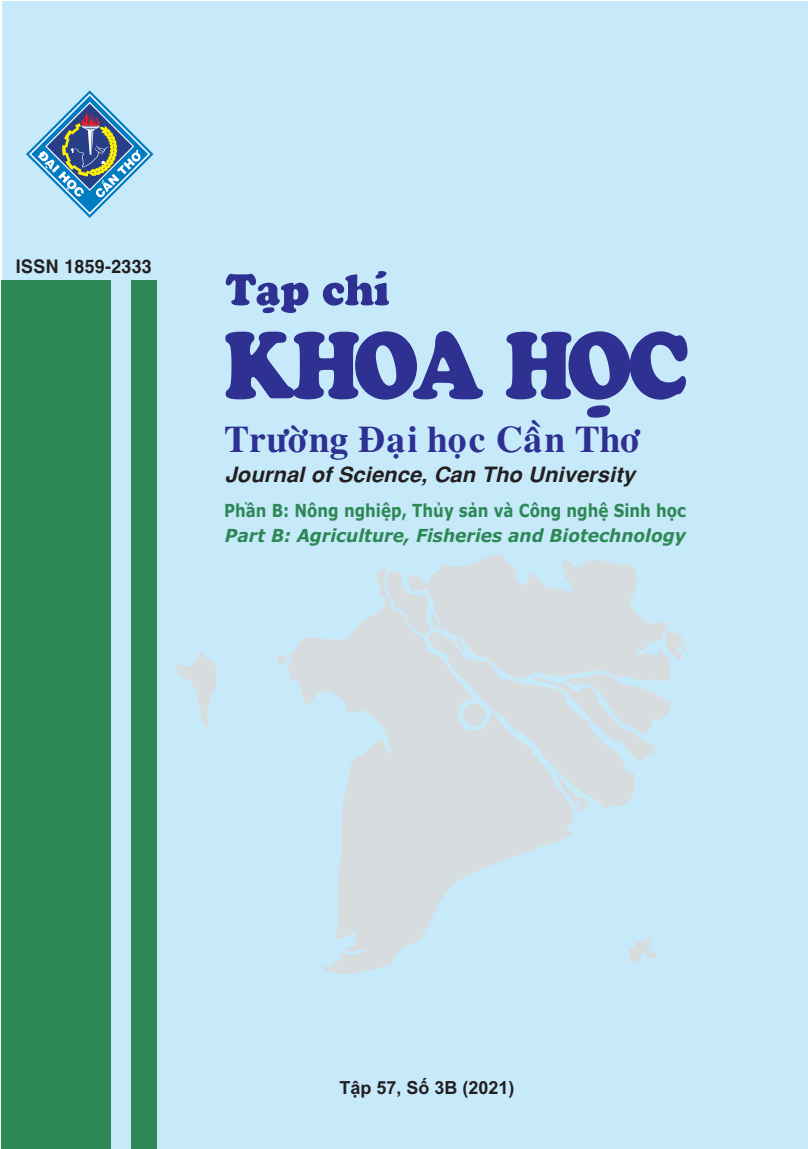
<style>
.page{position:relative;width:808px;height:1149px;background:#fff}
.page>*{position:absolute;margin:0;border:0;box-sizing:border-box;transform-origin:0 0}
.t1{font:37.5px "VNI Times Bold";color:#2e3092}
.t2{font:21px "VNI Helve Bold Italic";color:#231f20;scale:1.04 1}
.t3{font:18.75px "VNI Helve Bold";color:#231f20;scale:.94 1}
.t4{font:italic 700 18px "Verdana";color:#2d8855;scale:.95 1}
.t5{font:700 18px "Verdana";color:#2d8855;scale:.84 1}
.t6{font:700 18px "Arial";color:#231f20}
</style>
<div class="page">
<div style="left:2px;top:2px;width:806px;height:1146px;background:#c7eafb"></div>
<div style="left:2px;top:280px;width:109px;height:868px;background:#2d8855"></div>
<div style="left:131px;top:280px;width:26px;height:868px;background:#2d8855"></div>
<svg style="left:175px;top:554px;width:512px;height:420px"></svg>
<svg style="left:226px;top:271px;width:163px;height:42px"></svg>
<svg style="left:225px;top:331px;width:462px;height:86px"></svg>
<svg style="left:26px;top:90px;width:127px;height:128px"></svg>
<p class="t3" style="left:16px;top:258px;width:147px">ISSN 1859-2333</p>
<h1 class="t1" style="left:224px;top:421px;width:417px">Tröôøng Ñaïi hoïc Caàn Thô</h1>
<p class="t2" style="left:225px;top:465px;width:396px">Journal of Science, Can Tho University</p>
<p class="t5" style="left:224px;top:503px;width:551px">Phần B: Nông nghiệp, Thủy sản và Công nghệ Sinh học</p>
<p class="t4" style="left:225px;top:528px;width:487px">Part B: Agriculture, Fisheries and Biotechnology</p>
<p class="t6" style="left:339px;top:1080px;width:177px">Tập 57, Số 3B (2021)</p>
</div>
